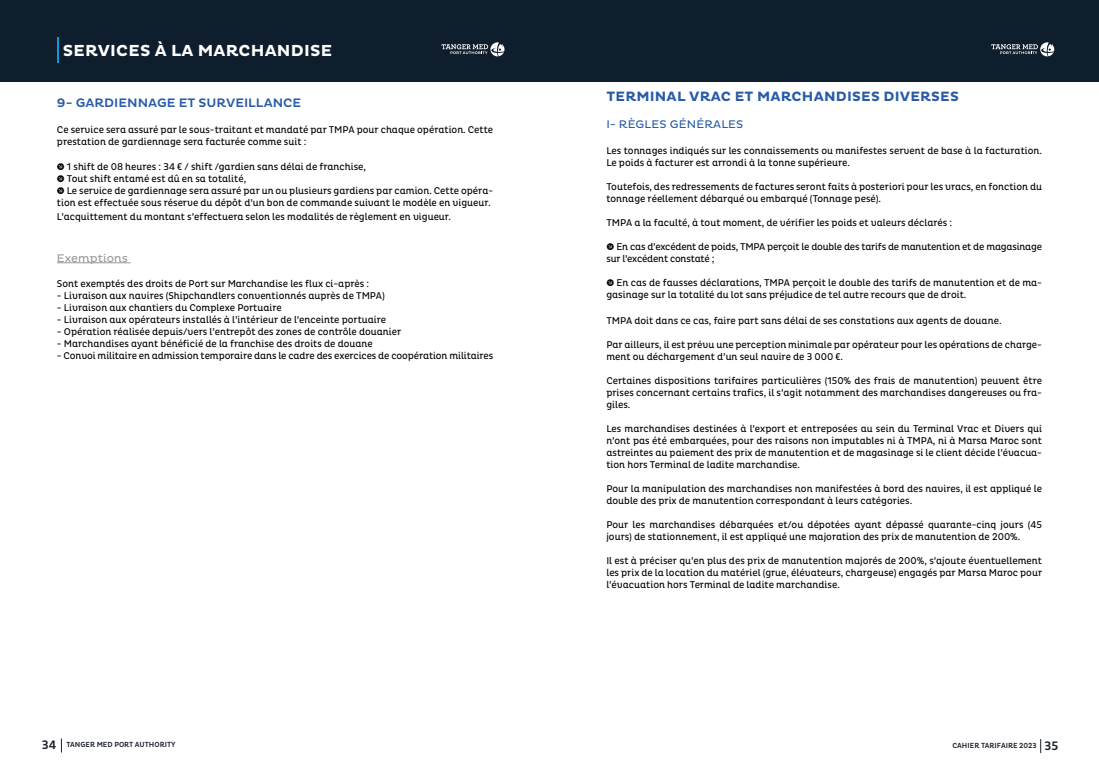
<style>
.page{position:relative;width:1099px;height:780px;background:#fff}
.page>*{position:absolute;margin:0;border:0;box-sizing:border-box;transform-origin:0 0}
.t1{font:700 16.25px "Pluto";letter-spacing:.015em;color:#fff}
.t2{font:700 13.75px "Pluto";letter-spacing:.015em;color:#295ba7}
.t3{font:500 12.5px "Pluto";color:#295ba7}
.t4{font:11.25px "Pluto";letter-spacing:.015em;color:#295ba7}
.t5{font:11.25px "Pluto";color:#9a999a}
.t6{font:10px/12px "Pluto Cond";color:#000}
.t7{font:10px/12px "Pluto Cond";letter-spacing:-.02em;color:#000}
.t8{font:500 7.5px "Pluto Cond";color:#1b212c}
.s1{font-family:"Klavika Arrows"}
.s2{font-size:12.5px}
</style>
<div class="page">
<svg style="left:61px;top:738px;width:1px;height:14px"></svg>
<svg style="left:1040px;top:739px;width:1px;height:14px"></svg>
<div style="left:0;top:0;width:1098px;height:81px;background:#0f1e2c"></div>
<hr style="left:57px;top:262px;width:74px;height:1px;background:#9a999a">
<hr style="left:57px;top:37px;width:2px;height:25px;background:#0b9bd8">
<svg style="left:441px;top:42px;width:63px;height:14px"></svg>
<svg style="left:991px;top:42px;width:63px;height:14px"></svg>
<h1 class="t1" style="left:63px;top:41px;width:271px">SERVICES À LA MARCHANDISE</h1>
<p class="t3" style="left:57px;top:96px;width:246px">9- GARDIENNAGE ET SURVEILLANCE</p>
<p class="t6" style="left:57px;top:123px;width:438px">Ce service sera assuré par le sous-traitant et mandaté par TMPA pour chaque opération. Cette prestation de gardiennage sera facturée comme suit :</p>
<p class="t6" style="left:57px;top:161px;width:437px"><span class="s1">V</span> 1 shift de 08 heures : 34 € / shift /gardien sans délai de franchise,<br><span class="s1">V</span> Tout shift entamé est dû en sa totalité,<br><span class="s1">V</span> Le service de gardiennage sera assuré par un ou plusieurs gardiens par camion. Cette opéra&shy;tion est effectuée sous réserve du dépôt d’un bon de commande suivant le modèle en vigueur.</p>
<p class="t6" style="left:57px;top:210px;width:395px">L’acquittement du montant s’effectuera selon les modalités de règlement en vigueur.</p>
<p class="t5" style="left:57px;top:251px;width:72px">Exemptions</p>
<p class="t6" style="left:57px;top:278px;width:314px">Sont exemptés des droits de Port sur Marchandise les flux ci-après :</p>
<p class="t6" style="left:57px;top:290px;width:329px">- Livraison aux navires (Shipchandlers conventionnés auprès de TMPA)</p>
<p class="t6" style="left:57px;top:302px;width:226px">- Livraison aux chantiers du Complexe Portuaire</p>
<p class="t6" style="left:57px;top:314px;width:331px">- Livraison aux opérateurs installés à l’intérieur de l’enceinte portuaire</p>
<p class="t6" style="left:57px;top:326px;width:346px">- Opération réalisée depuis/vers l’entrepôt des zones de contrôle douanier</p>
<p class="t6" style="left:57px;top:338px;width:317px">- Marchandises ayant bénéficié de la franchise des droits de douane</p>
<p class="t6" style="left:57px;top:350px;width:438px">- Convoi militaire en admission temporaire dans le cadre des exercices de coopération militaires</p>
<h2 class="t2" style="left:606px;top:89px;width:354px">TERMINAL VRAC ET MARCHANDISES DIVERSES</h2>
<p class="t4" style="left:606px;top:118px;width:139px">I- RÈGLES GÉNÉRALES</p>
<p class="t6" style="left:606px;top:145px;width:437px">Les tonnages indiqués sur les connaissements ou manifestes servent de base à la facturation.<br>Le poids à facturer est arrondi à la tonne supérieure.</p>
<p class="t6" style="left:606px;top:181px;width:437px">Toutefois, des redressements de factures seront faits à posteriori pour les vracs, en fonction du tonnage réellement débarqué ou embarqué (Tonnage pesé).</p>
<p class="t6" style="left:606px;top:217px;width:347px">TMPA a la faculté, à tout moment, de vérifier les poids et valeurs déclarés :</p>
<p class="t7" style="left:606px;top:241px;width:437px"><span class="s1">V</span> En cas d’excédent de poids, TMPA perçoit le double des tarifs de manutention et de magasinage sur l’excédent constaté ;</p>
<p class="t6" style="left:606px;top:277px;width:437px"><span class="s1">V</span> En cas de fausses déclarations, TMPA perçoit le double des tarifs de manutention et de ma&shy;gasinage sur la totalité du lot sans préjudice de tel autre recours que de droit.</p>
<p class="t6" style="left:606px;top:314px;width:396px">TMPA doit dans ce cas, faire part sans délai de ses constations aux agents de douane.</p>
<p class="t6" style="left:606px;top:338px;width:437px">Par ailleurs, il est prévu une perception minimale par opérateur pour les opérations de charge&shy;ment ou déchargement d’un seul navire de 3 000 €.</p>
<p class="t6" style="left:606px;top:374px;width:437px;text-align:justify">Certaines dispositions tarifaires particulières (150% des frais de manutention) peuvent être prises concernant certains trafics, il s’agit notamment des marchandises dangereuses ou fra&shy;giles.</p>
<p class="t6" style="left:606px;top:422px;width:437px;text-align:justify">Les marchandises destinées à l’export et entreposées au sein du Terminal Vrac et Divers qui n’ont pas été embarquées, pour des raisons non imputables ni à TMPA, ni à Marsa Maroc sont astreintes au paiement des prix de manutention et de magasinage si le client décide l’évacua&shy;tion hors Terminal de ladite marchandise.</p>
<p class="t6" style="left:606px;top:482px;width:437px">Pour la manipulation des marchandises non manifestées à bord des navires, il est appliqué le double des prix de manutention correspondant à leurs catégories.</p>
<p class="t6" style="left:606px;top:518px;width:437px">Pour les marchandises débarquées et/ou dépotées ayant dépassé quarante-cinq jours (45 jours) de stationnement, il est appliqué une majoration des prix de manutention de 200%.</p>
<p class="t6" style="left:606px;top:554px;width:437px;text-align:justify">Il est à préciser qu’en plus des prix de manutention majorés de 200%, s’ajoute éventuellement les prix de la location du matériel (grue, élévateurs, chargeuse) engagés par Marsa Maroc pour l’évacuation hors Terminal de ladite marchandise.</p>
<p class="t8" style="left:42px;top:740px;width:135px"><span class="s2">34</span> TANGER MED PORT AUTHORITY</p>
<p class="t8" style="left:952px;top:741px;width:108px">CAHIER TARIFAIRE 2023 <span class="s2">35</span></p>
</div>
